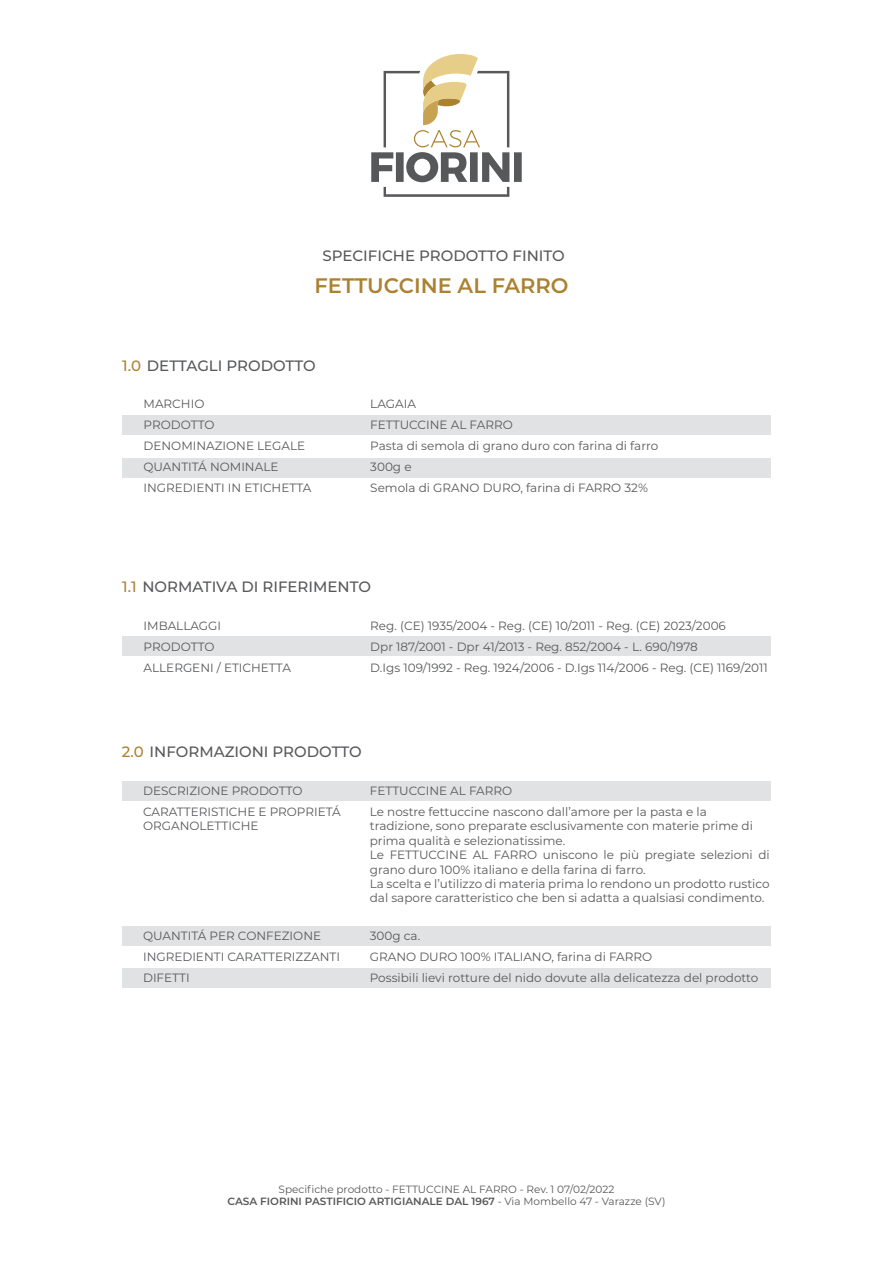
<style>
.page{position:relative;width:893px;height:1263px;background:#fff}
.page>*{position:absolute;margin:0;border:0;box-sizing:border-box;transform-origin:0 0}
.t1{font:600 21px "Montserrat";color:#aa8230}
.t2{font:500 15px "Montserrat";color:#57585a}
.t3{font:12px/21px "Montserrat";color:#57585a}
.t4{font:10.5px/12.6px "Montserrat";color:#57585a;text-align:center}
.s1{color:#aa8230}
.s2{font-weight:600}
</style>
<div class="page">
<div style="left:122px;top:415px;width:649px;height:19px;background:#e1e2e4"></div>
<div style="left:122px;top:637px;width:649px;height:19px;background:#e1e2e4"></div>
<div style="left:122px;top:781px;width:648px;height:20px;background:#e1e2e4"></div>
<div style="left:122px;top:926px;width:648px;height:19px;background:#e1e2e4"></div>
<div style="left:122px;top:969px;width:648px;height:19px;background:#e1e2e4"></div>
<div style="left:122px;top:458px;width:649px;height:19px;background:#e1e2e4"></div>
<svg style="left:371px;top:54px;width:151px;height:143px"></svg>
<p class="t2" style="left:322px;top:245px;width:244px">SPECIFICHE PRODOTTO FINITO</p>
<h1 class="t1" style="left:315px;top:270px;width:255px">FETTUCCINE AL FARRO</h1>
<p class="t2" style="left:122px;top:355px;width:195px"><span class="s1">1.0</span> DETTAGLI PRODOTTO</p>
<p class="t3" style="left:144px;top:393px;width:169px">MARCHIO<br>PRODOTTO<br>DENOMINAZIONE LEGALE<br>QUANTITÁ NOMINALE<br>INGREDIENTI IN ETICHETTA</p>
<p class="t3" style="left:370px;top:393px;width:289px">LAGAIA<br>FETTUCCINE AL FARRO<br>Pasta di semola di grano duro con farina di farro<br>300g e<br>Semola di GRANO DURO, farina di FARRO 32%</p>
<p class="t2" style="left:122px;top:576px;width:250px"><span class="s1">1.1</span> NORMATIVA DI RIFERIMENTO</p>
<p class="t3" style="left:144px;top:615px;width:149px">IMBALLAGGI<br>PRODOTTO<br>ALLERGENI / ETICHETTA</p>
<p class="t3" style="left:370px;top:615px;width:399px">Reg. (CE) 1935/2004 - Reg. (CE) 10/2011 - Reg. (CE) 2023/2006<br>Dpr 187/2001 - Dpr 41/2013 - Reg. 852/2004 - L. 690/1978<br>D.Igs 109/1992 - Reg. 1924/2006 - D.Igs 114/2006 - Reg. (CE) 1169/2011</p>
<p class="t2" style="left:122px;top:741px;width:242px"><span class="s1">2.0</span> INFORMAZIONI PRODOTTO</p>
<p class="t3" style="left:143px;top:780px;width:199px">DESCRIZIONE PRODOTTO<br>CARATTERISTICHE E PROPRIETÁ</p>
<p class="t3" style="left:143px;top:815px;width:117px">ORGANOLETTICHE</p>
<p class="t3" style="left:370px;top:780px;width:339px">FETTUCCINE AL FARRO<br>Le nostre fettuccine nascono dall’amore per la pasta e la</p>
<p class="t3" style="left:370px;top:818px;width:401px;line-height:14.4px">tradizione, sono preparate esclusivamente con materie prime di prima qualità e selezionatissime.<br>Le FETTUCCINE AL FARRO uniscono le più pregiate selezioni di grano duro 100% italiano e della farina di farro.<br>La scelta e l’utilizzo di materia prima lo rendono un prodotto rustico dal sapore caratteristico che ben si adatta a qualsiasi condimento.</p>
<p class="t3" style="left:143px;top:925px;width:198px">QUANTITÁ PER CONFEZIONE<br>INGREDIENTI CARATTERIZZANTI<br>DIFETTI</p>
<p class="t3" style="left:370px;top:925px;width:390px">300g ca.<br>GRANO DURO 100% ITALIANO, farina di FARRO<br>Possibili lievi rotture del nido dovute alla delicatezza del prodotto</p>
<p class="t4" style="left:228px;top:1182px;width:439px">Specifiche prodotto - FETTUCCINE AL FARRO - Rev. 1 07/02/2022<br><span class="s2">CASA FIORINI PASTIFICIO ARTIGIANALE DAL 1967</span> - Via Mombello 47 - Varazze (SV)</p>
</div>
